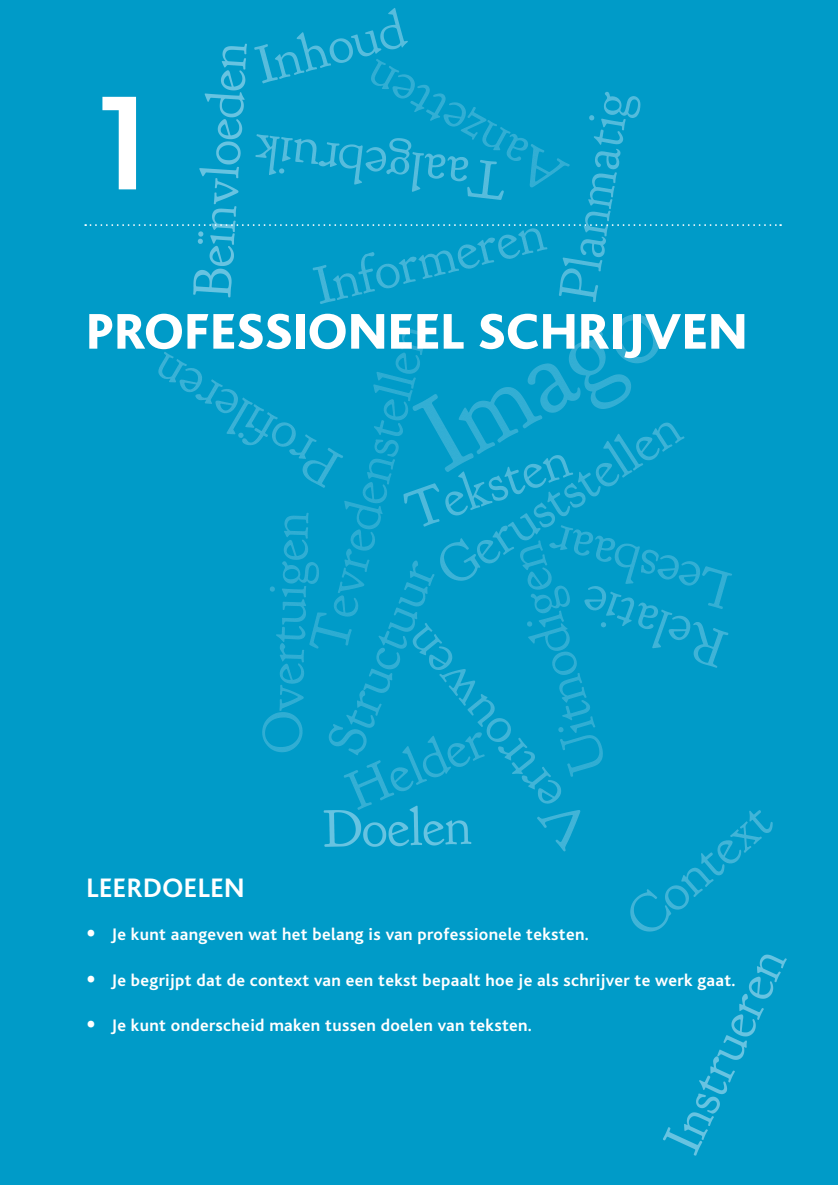
<style>
.page{position:relative;width:838px;height:1185px;background:#fff}
.page>*{position:absolute;margin:0;border:0;box-sizing:border-box;transform-origin:0 0}
.t1{font:600 131.25px "Advantage";color:#fff}
.t2{font:800 52.5px "Bliss";letter-spacing:.02em;color:#fff}
.t3{font:700 28px "Bliss";color:#fff}
.t4{font:700 17.5px "Bliss";letter-spacing:.02em;color:#fff}
.s1{font-size:28px}
</style>
<div class="page">
<div style="left:0;top:0;width:837px;height:1185px;background:#009bc8"></div>
<svg style="left:85px;top:224px;width:696px;height:2px"></svg>
<h1 class="t1" style="left:86px;top:65px;width:77px">1</h1>
<h2 class="t2" style="left:86px;top:304px;width:662px">PROFESSIONEEL SCHRIJVEN</h2>
<h3 class="t3" style="left:86px;top:873px;width:17px">LEERDOELEN</h3>
<p class="t4" style="left:86px;top:925px;width:504px"><span class="s1">•</span> J e kunt aangeven wat het belang is van professionele teksten.</p>
<p class="t4" style="left:86px;top:971px;width:650px"><span class="s1">•</span> J e begrijpt dat de context van een tekst bepaalt hoe je als schrijver te werk gaat.</p>
<p class="t4" style="left:86px;top:1016px;width:447px"><span class="s1">•</span> Je kunt onderscheid maken tussen doelen van teksten.</p>
</div>
